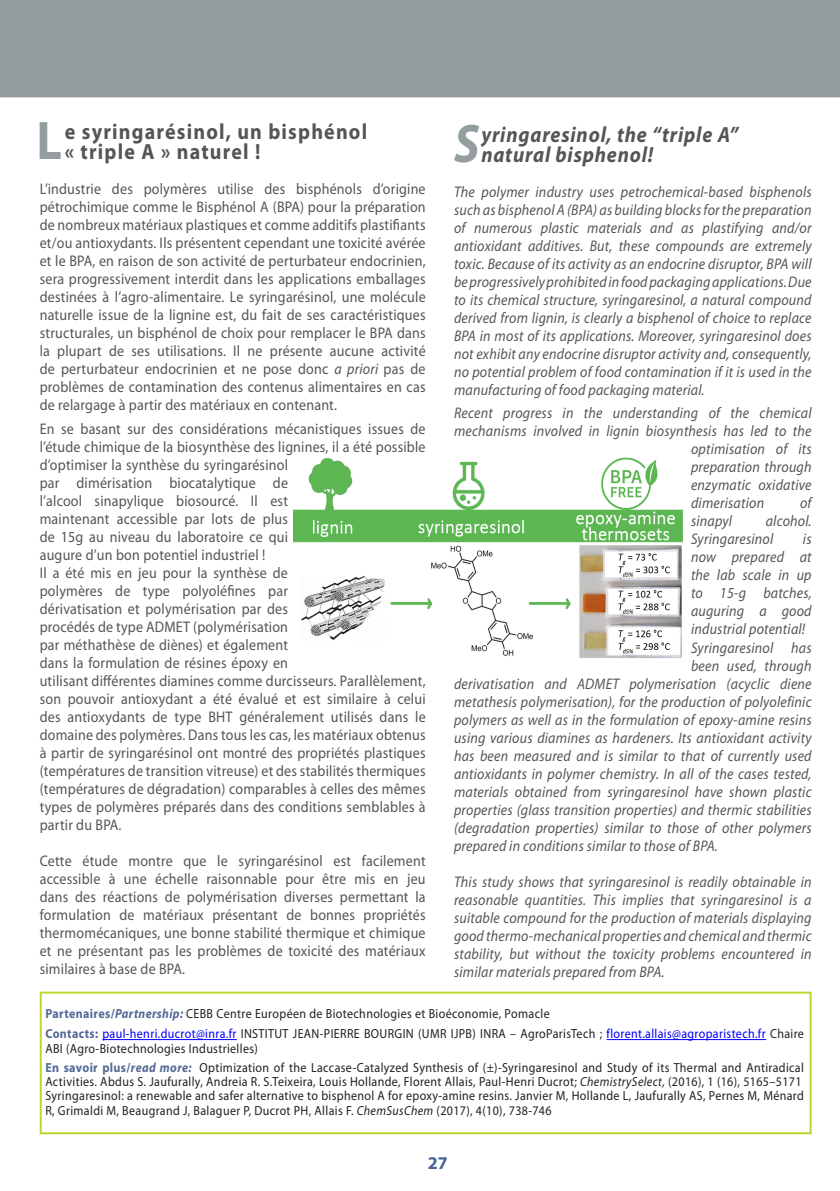
<style>
.page{position:relative;width:840px;height:1191px;background:#fff}
.page>*{position:absolute;margin:0;border:0;box-sizing:border-box;transform-origin:0 0}
.t1{font:700 54.6px "Myriad Pro";color:#949d9f;scale:.91 1}
.t2{font:italic 700 54.6px "Myriad Pro";color:#949d9f;scale:.91 1}
.t3{font:700 22px/20px "Myriad Pro";letter-spacing:.06em;color:#545557;scale:.91 1}
.t4{font:italic 700 22px/20px "Myriad Pro";letter-spacing:.04em;color:#545557;scale:.91 1}
.t5{font:700 18px "Myriad Pro";color:#4a6493}
.t6{font:15.4px/18px "Myriad Pro";letter-spacing:.015em;color:#545557;text-align:justify;scale:.91 1}
.t7{font:italic 15.4px/18px "Myriad Pro";letter-spacing:.015em;color:#545557;text-align:justify;scale:.91 1}
.Body_Text{font:13.2px/14.4px "Myriad Pro";letter-spacing:.03em;color:#231f20;scale:.91 1}
.s1{font-style:italic}
.s2{font-weight:700;color:#546997}
.s3{font-weight:700;font-style:italic;color:#546997}
.s4{color:#00f}
</style>
<div class="page">
<svg style="left:0;top:0;width:1px;height:97px"></svg>
<div style="left:40px;top:991px;width:771px;height:143px;border:2px solid #bed630"></div>
<img style="left:293px;top:458px;width:391px;height:200px">
<hr style="left:102px;top:1039px;width:135px;height:1px;background:#00f">
<hr style="left:606px;top:1039px;width:159px;height:1px;background:#00f">
<div style="left:2px;top:0;width:836px;height:96px;background:#949d9f"></div>
<div style="left:1px;top:0;width:838px;height:97px;border:2px solid #949d9f"></div>
<p class="t1" style="left:36px;top:110px;width:29px">L</p>
<p class="t3" style="left:65px;top:122px;width:334px">e syringarésinol, un bisphénol « triple A » naturel !</p>
<p class="t6" style="left:40px;top:180px;width:425px">L’industrie des polymères utilise des bisphénols d’origine pétrochimique comme le Bisphénol A (BPA) pour la préparation de nombreux matériaux plastiques et comme additifs plastifiants et/ou antioxydants. Ils présentent cependant une toxicité avérée et le BPA, en raison de son activité de perturbateur endocrinien, sera progressivement interdit dans les applications emballages destinées à l’agro-alimentaire. Le syringarésinol, une molécule naturelle issue de la lignine est, du fait de ses caractéristiques structurales, un bisphénol de choix pour remplacer le BPA dans la plupart de ses utilisations. Il ne présente aucune activité de perturbateur endocrinien et ne pose donc <span class="s1">a priori</span> pas de problèmes de contamination des contenus alimentaires en cas de relargage à partir des matériaux en contenant.</p>
<p class="t6" style="left:40px;top:420px;width:425px;text-align:left">En se basant sur des considérations mécanistiques issues de l’étude chimique de la biosynthèse des lignines, il a été possible d’optimiser la synthèse du syringarésinol<br>par dimérisation biocatalytique de<br>l’alcool sinapylique biosourcé. Il est<br>maintenant accessible par lots de plus<br>de 15g au niveau du laboratoire ce qui<br>augure d’un bon potentiel industriel !</p>
<p class="t6" style="left:40px;top:564px;width:425px;text-align:left">Il a été mis en jeu pour la synthèse de<br>polymères de type polyoléfines par<br>dérivatisation et polymérisation par des<br>procédés de type ADMET (polymérisation<br>par méthathèse de diènes) et également<br>dans la formulation de résines époxy en<br>utilisant différentes diamines comme durcisseurs. Parallèlement, son pouvoir antioxydant a été évalué et est similaire à celui des antioxydants de type BHT généralement utilisés dans le domaine des polymères. Dans tous les cas, les matériaux obtenus à partir de syringarésinol ont montré des propriétés plastiques (températures de transition vitreuse) et des stabilités thermiques (températures de dégradation) comparables à celles des mêmes types de polymères préparés dans des conditions semblables à partir du BPA.</p>
<p class="t6" style="left:40px;top:852px;width:425px">Cette étude montre que le syringarésinol est facilement accessible à une échelle raisonnable pour être mis en jeu dans des réactions de polymérisation diverses permettant la formulation de matériaux présentant de bonnes propriétés thermomécaniques, une bonne stabilité thermique et chimique et ne présentant pas les problèmes de toxicité des matériaux similaires à base de BPA.</p>
<p class="t2" style="left:453px;top:113px;width:29px">S</p>
<p class="t4" style="left:481px;top:125px;width:284px">yringaresinol, the “triple A” natural bisphenol!</p>
<p class="t7" style="left:454px;top:183px;width:394px">The polymer industry uses petrochemical-based bisphenols such as bisphenol A (BPA) as building blocks for the preparation of numerous plastic materials and as plastifying and/or antioxidant additives. But, these compounds are extremely toxic. Because of its activity as an endocrine disruptor, BPA will be progressively prohibited in food packaging applications. Due to its chemical structure, syringaresinol, a natural compound derived from lignin, is clearly a bisphenol of choice to replace BPA in most of its applications. Moreover, syringaresinol does not exhibit any endocrine disruptor activity and, consequently, no potential problem of food contamination if it is used in the manufacturing of food packaging material.</p>
<p class="t7" style="left:454px;top:404px;width:394px">Recent progress in the understanding of the chemical</p>
<p class="t7" style="left:454px;top:422px;width:394px">mechanisms involved in lignin biosynthesis has led to the</p>
<p class="t7" style="left:690px;top:440px;width:134px">optimisation of its</p>
<p class="t7" style="left:690px;top:458px;width:134px">preparation through</p>
<p class="t7" style="left:690px;top:476px;width:134px">enzymatic oxidative</p>
<p class="t7" style="left:690px;top:494px;width:82px">dimerisation</p>
<p class="t7" style="left:799px;top:494px;width:14px">of</p>
<p class="t7" style="left:690px;top:512px;width:47px">sinapyl</p>
<p class="t7" style="left:690px;top:512px;width:134px;text-indent:75px">alcohol.<br>Syringaresinol</p>
<p class="t7" style="left:690px;top:530px;width:134px;text-indent:112px">is now prepared at the lab scale in up to 15-g batches, auguring a good industrial potential!</p>
<p class="t7" style="left:690px;top:638px;width:134px">Syringaresinol has</p>
<p class="t7" style="left:690px;top:656px;width:134px">been used, through</p>
<p class="t7" style="left:454px;top:674px;width:394px">derivatisation and ADMET polymerisation (acyclic diene</p>
<p class="t7" style="left:454px;top:692px;width:394px">metathesis polymerisation), for the production of polyolefinic</p>
<p class="t7" style="left:454px;top:710px;width:394px">polymers as well as in the formulation of epoxy-amine resins</p>
<p class="t7" style="left:454px;top:728px;width:394px">using various diamines as hardeners. Its antioxidant activity</p>
<p class="t7" style="left:454px;top:746px;width:394px">has been measured and is similar to that of currently used</p>
<p class="t7" style="left:454px;top:764px;width:394px">antioxidants in polymer chemistry. In all of the cases tested,</p>
<p class="t7" style="left:454px;top:782px;width:394px">materials obtained from syringaresinol have shown plastic</p>
<p class="t7" style="left:454px;top:800px;width:394px">properties (glass transition properties) and thermic stabilities</p>
<p class="t7" style="left:454px;top:818px;width:394px">(degradation properties) similar to those of other polymers</p>
<p class="t7" style="left:454px;top:836px;width:291px">prepared in conditions similar to those of BPA.</p>
<p class="t7" style="left:454px;top:872px;width:394px">This study shows that syringaresinol is readily obtainable in reasonable quantities. This implies that syringaresinol is a suitable compound for the production of materials displaying good thermo-mechanical properties and chemical and thermic stability, but without the toxicity problems encountered in similar materials prepared from BPA.</p>
<p class="Body_Text" style="left:45px;top:1006px;width:555px"><span class="s2">Partenaires/</span><span class="s3">Partnership:</span> CEBB Centre Européen de Biotechnologies et Bioéconomie, Pomacle</p>
<p class="Body_Text" style="left:45px;top:1027px;width:834px"><span class="s2">Contacts:</span> <span class="s4">paul-henri.ducrot@inra.fr</span> INSTITUT JEAN-PIERRE BOURGIN (UMR IJPB) INRA – AgroParisTech ; <span class="s4">florent.allais@agroparistech.fr</span> Chaire<br>ABI (Agro-Biotechnologies Industrielles)</p>
<p class="Body_Text" style="left:45px;top:1061px;width:834px;line-height:13.8px"><span class="s2">En savoir plus/</span><span class="s3">read more:</span> Optimization of the Laccase-Catalyzed Synthesis of (±)-Syringaresinol and Study of its Thermal and Antiradical<br>Activities. Abdus S. Jaufurally, Andreia R. S.Teixeira, Louis Hollande, Florent Allais, Paul-Henri Ducrot; <span class="s1">ChemistrySelect,</span> (2016), 1 (16), 5165–5171</p>
<p class="Body_Text" style="left:45px;top:1089px;width:834px">Syringaresinol: a renewable and safer alternative to bisphenol A for epoxy-amine resins. Janvier M, Hollande L, Jaufurally AS, Pernes M, Ménard<br>R, Grimaldi M, Beaugrand J, Balaguer P, Ducrot PH, Allais F. <span class="s1">ChemSusChem</span> (2017), 4(10), 738-746</p>
<p class="t5" style="left:427px;top:1153px;width:21px">27</p>
</div>
